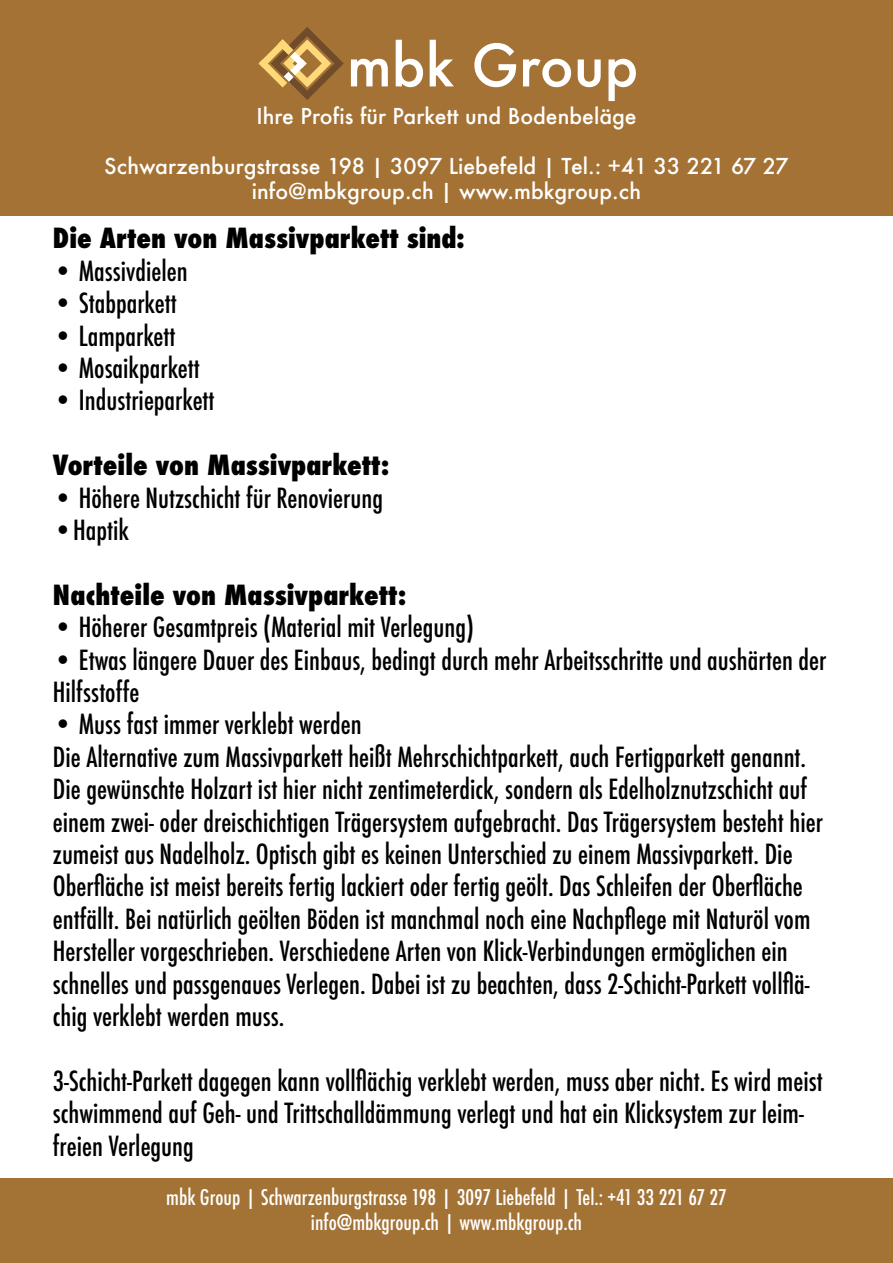
<style>
.page{position:relative;width:893px;height:1263px;background:#fff}
.page>*{position:absolute;margin:0;border:0;box-sizing:border-box;transform-origin:0 0}
.t1{font:500 56.55px "Futura";color:#fff}
.t2{font:500 condensed 27px/32.4px "Futura";color:#000}
.t3{font:800 condensed 27px "Futura";color:#000}
.t4{font:500 21.3px/25.7px "Futura";color:#fff;text-align:center}
.t5{font:500 condensed 21px/25.2px "Futura";color:#fff;text-align:center}
</style>
<div class="page">
<div style="left:0;top:1179px;width:893px;height:84px;background:#a37235"></div>
<div style="left:0;top:0;width:893px;height:215px;background:#a37234"></div>
<svg style="left:259px;top:27px;width:85px;height:73px"></svg>
<h1 class="t1" style="left:347px;top:27px;width:293px">mbk Group</h1>
<p class="t4" style="left:256px;top:103px;width:382px">Ihre Profis für Parkett und Bodenbeläge</p>
<p class="t4" style="left:104px;top:153px;width:686px">Schwarzenburgstrasse 198 | 3097 Liebefeld | Tel.: +41 33 221 67 27 info@mbkgroup.ch | www.mbkgroup.ch</p>
<p class="t3" style="left:53px;top:220px;width:413px">Die Arten von Massivparkett sind:</p>
<p class="t2" style="left:53px;top:255px;width:136px">• Massivdielen</p>
<p class="t2" style="left:53px;top:287px;width:125px">• Stabparkett</p>
<p class="t2" style="left:53px;top:319px;width:124px">• Lamparkett</p>
<p class="t2" style="left:53px;top:352px;width:148px">• Mosaikparkett</p>
<p class="t2" style="left:53px;top:384px;width:163px">• Industrieparkett</p>
<p class="t3" style="left:53px;top:447px;width:338px">Vorteile von Massivparkett:</p>
<p class="t2" style="left:53px;top:481px;width:332px">• Höhere Nutzschicht für Renovierung</p>
<p class="t2" style="left:53px;top:514px;width:78px">•Haptik</p>
<p class="t3" style="left:53px;top:576px;width:355px">Nachteile von Massivparkett:</p>
<p class="t2" style="left:53px;top:611px;width:423px">• Höherer Gesamtpreis (Material mit Verlegung)</p>
<p class="t2" style="left:53px;top:643px;width:775px">• Etwas längere Dauer des Einbaus, bedingt durch mehr Arbeitsschritte und aushärten der<br>Hilfsstoffe</p>
<p class="t2" style="left:53px;top:708px;width:771px">• Muss fast immer verklebt werden<br>Die Alternative zum Massivparkett heißt Mehrschichtparkett, auch Fertigparkett genannt.<br>Die gewünschte Holzart ist hier nicht zentimeterdick, sondern als Edelholznutzschicht auf einem zwei- oder dreischichtigen Trägersystem aufgebracht. Das Trägersystem besteht hier zumeist aus Nadelholz. Optisch gibt es keinen Unterschied zu einem Massivparkett. Die Oberfläche ist meist bereits fertig lackiert oder fertig geölt. Das Schleifen der Oberfläche entfällt. Bei natürlich geölten Böden ist manchmal noch eine Nachpflege mit Naturöl vom Hersteller vorgeschrieben. Verschiedene Arten von Klick-Verbindungen ermöglichen ein schnelles und passgenaues Verlegen. Dabei ist zu beachten, dass 2-Schicht-Parkett vollflä&shy;chig verklebt werden muss.</p>
<p class="t2" style="left:53px;top:1065px;width:771px">3-Schicht-Parkett dagegen kann vollflächig verklebt werden, muss aber nicht. Es wird meist schwimmend auf Geh- und Trittschalldämmung verlegt und hat ein Klicksystem zur leim&shy;freien Verlegung</p>
<p class="t5" style="left:166px;top:1185px;width:562px">mbk Group | Schwarzenburgstrasse 198 | 3097 Liebefeld | Tel.: +41 33 221 67 27 info@mbkgroup.ch | www.mbkgroup.ch</p>
</div>
